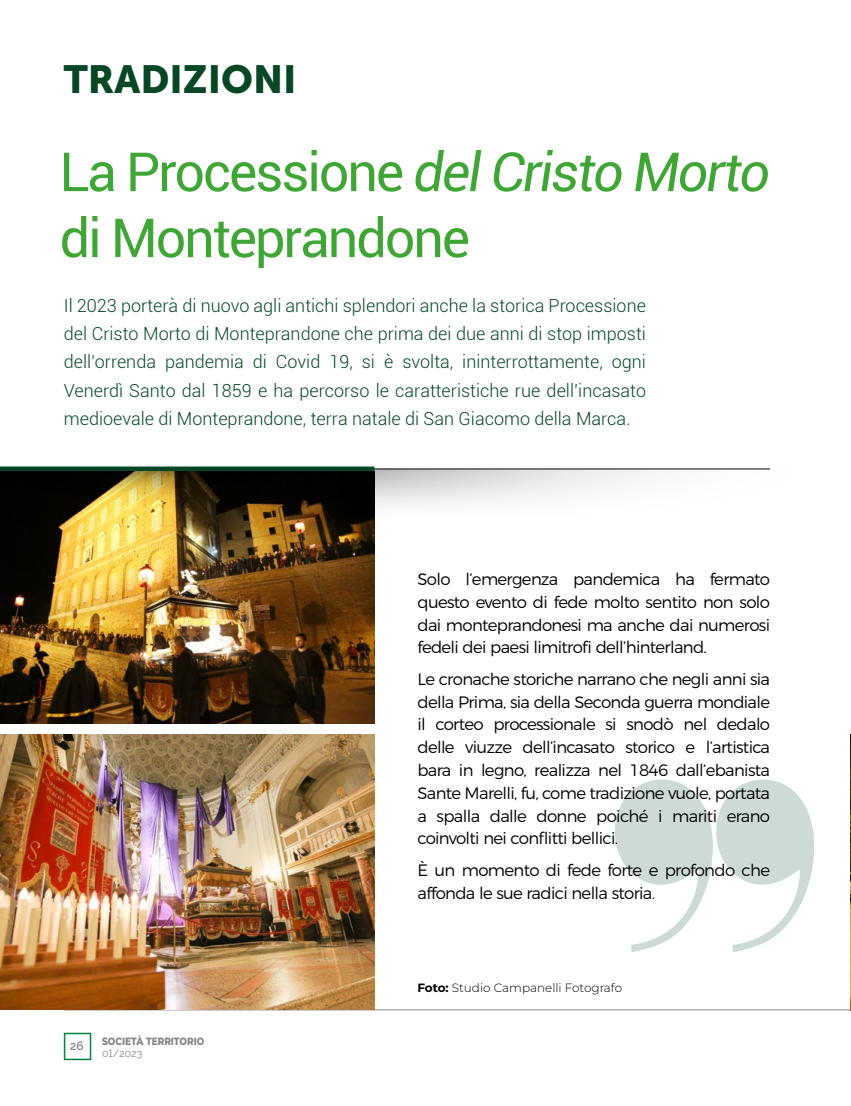
<style>
.page{position:relative;width:851px;height:1106px;background:#fff}
.page>*{position:absolute;margin:0;border:0;box-sizing:border-box;transform-origin:0 0}
.t1{font:54px/66px "Roboto";letter-spacing:-.04em;color:#3fa535}
.t2{font:39px "Museo Sans 900";color:#074725}
.t3{font:300 18px/28.2px "Roboto";color:#074725;text-align:justify}
.t4{font:300 16.5px/22.8px "Montserrat";letter-spacing:-.04em;color:#000;text-align:justify}
.t5{font:100 12px "Montserrat";color:#000}
.t6{font:600 12px "Raleway";color:#858585}
.t7{font:100 10.5px "Montserrat";color:#858585;scale:.85 1}
.t8{font:10.5px "Raleway";color:#858585}
.s1{font-style:italic}
</style>
<div class="page">
<img style="left:850px;top:735px;width:1px;height:275px">
<hr style="left:64px;top:1009px;width:786px;height:1px;background:#858585">
<div style="left:64px;top:1032px;width:27px;height:28px;border:2px solid #03853d"></div>
<img style="left:0;top:534px;width:374px;height:189px">
<img style="left:0;top:734px;width:374px;height:275px">
<img style="left:0;top:469px;width:771px;height:65px">
<hr style="left:64px;top:469px;width:706px;height:1px;background:#000">
<svg style="left:615px;top:779px;width:199px;height:173px"></svg>
<div style="left:0;top:466px;width:374px;height:5px;background:#074725"></div>
<h2 class="t2" style="left:64px;top:57px;width:234px">TRADIZIONI</h2>
<h1 class="t1" style="left:60px;top:137px;width:712px">La Processione <span class="s1">del Cristo Morto </span>di Monteprandone</h1>
<p class="t3" style="left:64px;top:291px;width:583px">Il 2023 porterà di nuovo agli antichi splendori anche la storica Processione del Cristo Morto di Monteprandone che prima dei due anni di stop imposti dell’orrenda pandemia di Covid 19, si è svolta, ininterrottamente, ogni Venerdì Santo dal 1859 e ha percorso le caratteristiche rue dell’incasato medioevale di Monteprandone, terra natale di San Giacomo della Marca.</p>
<p class="t4" style="left:417px;top:566px;width:354px">Solo l’emergenza pandemica ha fermato questo evento di fede molto sentito non solo dai monteprandonesi ma anche dai numerosi fedeli dei paesi limitrofi dell’hinterland.</p>
<p class="t4" style="left:417px;top:666px;width:354px">Le cronache storiche narrano che negli anni sia della Prima, sia della Seconda guerra mondiale il corteo processionale si snodò nel dedalo delle viuzze dell’incasato storico e l’artistica bara in legno, realizza nel 1846 dall’ebanista Sante Marelli, fu, come tradizione vuole, portata a spalla dalle donne poiché i mariti erano coinvolti nei conflitti bellici.</p>
<p class="t4" style="left:417px;top:857px;width:354px">È un momento di fede forte e profondo che affonda le sue radici nella storia.</p>
<p class="t6" style="left:70px;top:1039px;width:15px">26</p>
<p class="t7" style="left:102px;top:1034px;width:122px">SOCIETÀ TERRITORIO</p>
<p class="t8" style="left:102px;top:1046px;width:42px">01/2023</p>
<p class="t5" style="left:417px;top:979px;width:206px">Foto: Studio Campanelli Fotografo</p>
</div>
